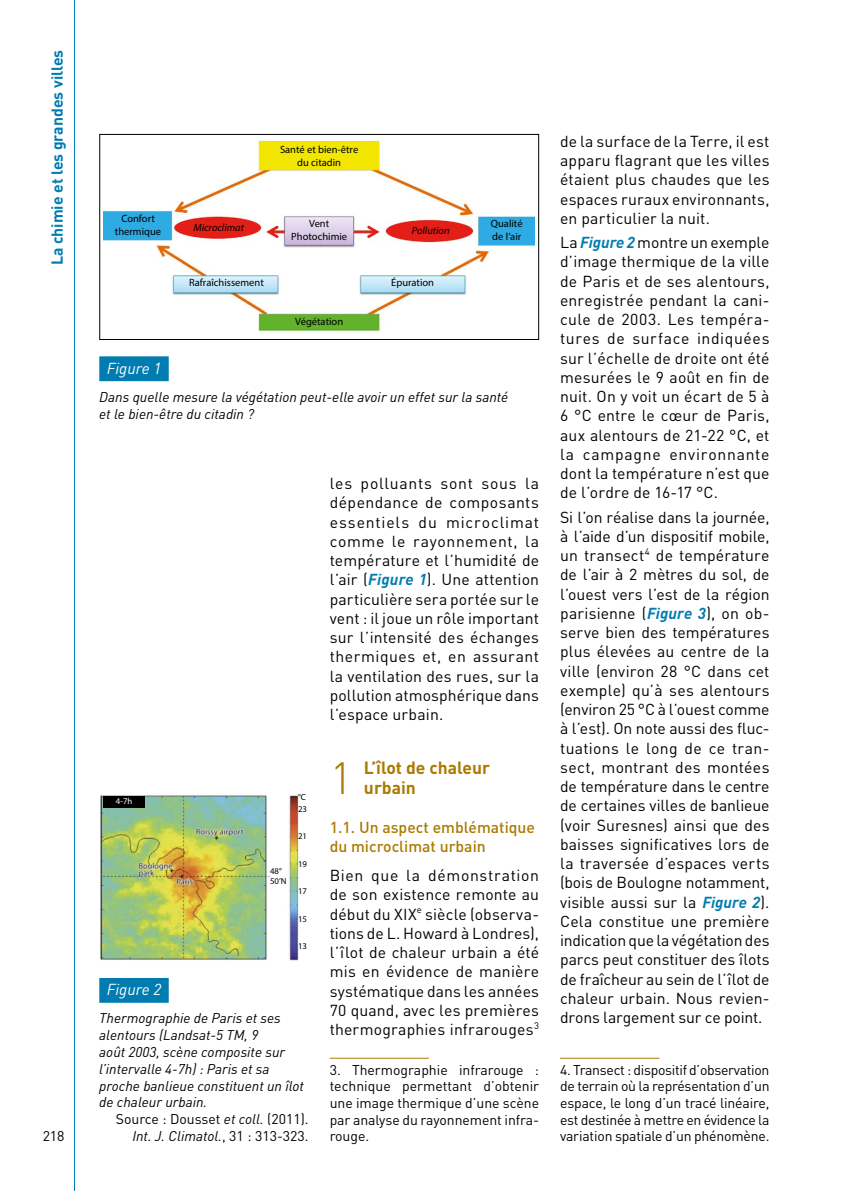
<style>
.page{position:relative;width:844px;height:1191px;background:#fff}
.page>*{position:absolute;margin:0;border:0;box-sizing:border-box;transform-origin:0 0}
.t1{font:300 44.45px "DIN";color:#aa7b00}
.t2{font:700 17.5px/19.2px "DIN";color:#aa7b00}
.t3{font:15.75px/19.2px "DIN";letter-spacing:.01em;color:#000;text-align:justify}
.t4{font:500 15.75px/19.2px "DIN";color:#aa7b00}
.t5{font:700 15.75px "DIN";color:#007cb0}
.t6{font:italic 15.75px "DIN";color:#fff}
.t7{font:14px/16.6px "DIN";letter-spacing:-.005em;color:#000;text-align:justify}
.t8{font:italic 14px/16.8px "DIN";color:#000}
.t9{font:10.5px/13.1px "Myriad Pro";color:#000;text-align:center}
.t10{font:italic 10.5px "Myriad Pro";color:#000}
.t11{font:8.75px/10.5px "Myriad Pro";color:#000}
.t12{font:8.75px "Myriad Pro";color:#fff}
.s1{font-style:italic}
.s2{font-weight:700;font-style:italic;color:#007cb0}
</style>
<div class="page">
<svg style="left:74px;top:0;width:1px;height:1191px"></svg>
<hr style="left:560px;top:1057px;width:99px;height:1px;background:#aa7b00">
<hr style="left:329px;top:1057px;width:100px;height:1px;background:#aa7b00">
<div style="left:99px;top:356px;width:70px;height:25px;background:#007cb0"></div>
<img style="left:104px;top:141px;width:430px;height:190px">
<div style="left:99px;top:134px;width:440px;height:206px;border:1px solid #000"></div>
<div style="left:99px;top:978px;width:70px;height:24px;background:#007cb0"></div>
<img style="left:100px;top:795px;width:199px;height:166px">
<div style="left:103px;top:796px;width:42px;height:11px;background:#000"></div>
<p class="t5" style="left:47px;top:265px;width:217px;rotate:-90deg">La chimie et les grandes villes</p>
<p class="t7" style="left:43px;top:1127px;width:23px">218</p>
<p class="t9" style="left:280px;top:142px;width:80px">Santé et bien-être du citadin</p>
<p class="t9" style="left:115px;top:211px;width:48px">Confort thermique</p>
<p class="t9" style="left:491px;top:217px;width:33px;text-align:left">Qualité de l’air</p>
<p class="t9" style="left:391px;top:276px;width:44px">Épuration</p>
<p class="t9" style="left:295px;top:315px;width:49px">Végétation</p>
<p class="t9" style="left:291px;top:217px;width:57px">Vent<br>Photochimie</p>
<p class="t10" style="left:193px;top:221px;width:52px">Microclimat</p>
<p class="t10" style="left:412px;top:224px;width:39px">Pollution</p>
<p class="t9" style="left:189px;top:276px;width:76px">Rafraîchissement</p>
<p class="t6" style="left:107px;top:358px;width:56px">Figure 1</p>
<p class="t8" style="left:99px;top:388px;width:410px">Dans quelle mesure la végétation peut-elle avoir un effet sur la santé et le bien-être du citadin ?</p>
<p class="t12" style="left:116px;top:796px;width:18px">4-7h</p>
<p class="t11" style="left:270px;top:865px;width:18px">48°<br>50’N</p>
<p class="t11" style="left:298px;top:791px;width:10px;line-height:11.4px">°C<br>23</p>
<p class="t11" style="left:298px;top:831px;width:10px">21</p>
<p class="t11" style="left:298px;top:858px;width:10px">19</p>
<p class="t11" style="left:298px;top:885px;width:10px">17</p>
<p class="t11" style="left:298px;top:913px;width:10px">15</p>
<p class="t11" style="left:298px;top:941px;width:10px">13</p>
<p class="t6" style="left:107px;top:979px;width:56px">Figure 2</p>
<p class="t8" style="left:99px;top:1009px;width:206px">Thermographie de Paris et ses alentours (Landsat-5 TM, 9<br>août 2003, scène composite sur l’intervalle 4-7h) : Paris et sa proche banlieue constituent un îlot de chaleur urbain.</p>
<p class="t7" style="left:116px;top:1110px;width:194px;text-align:right">Source : Dousset <span class="s1">et coll.</span> (2011).<br><span class="s1">Int. J. Climatol.</span>, 31 : 313-323.</p>
<p class="t3" style="left:329px;top:473px;width:211px">les polluants sont sous la dépendance de composants essentiels du microclimat comme le rayonnement, la température et l’humidité de l’air (<span class="s2">Figure 1</span>). Une attention particulière sera portée sur le vent : il joue un rôle important sur l’intensité des échanges thermiques et, en assurant la ventilation des rues, sur la pollution atmosphérique dans l’espace urbain.</p>
<h1 class="t1" style="left:329px;top:750px;width:24px">1</h1>
<p class="t2" style="left:364px;top:757px;width:128px">L’îlot de chaleur urbain</p>
<p class="t4" style="left:329px;top:817px;width:207px">1.1. Un aspect emblématique du microclimat urbain</p>
<p class="t3" style="left:329px;top:865px;width:211px">Bien que la démonstration de son existence remonte au début du XIX<sup>e</sup> siècle (observa&shy;tions de L. Howard à Londres), l’îlot de chaleur urbain a été mis en évidence de manière systématique dans les années 70 quand, avec les premières thermographies infrarouges<sup>3</sup></p>
<p class="t7" style="left:329px;top:1061px;width:211px;text-align:left">3. Thermographie infrarouge : technique permettant d’obtenir une image thermique d’une scène par analyse du rayonnement infra&shy;rouge.</p>
<p class="t3" style="left:560px;top:131px;width:211px">de la surface de la Terre, il est apparu flagrant que les villes étaient plus chaudes que les espaces ruraux environnants, en particulier la nuit.</p>
<p class="t3" style="left:560px;top:232px;width:211px">La <span class="s2">Figure 2</span> montre un exemple d’image thermique de la ville de Paris et de ses alentours, enregistrée pendant la cani&shy;cule de 2003. Les tempéra&shy;tures de surface indiquées sur l’échelle de droite ont été mesurées le 9 août en fin de nuit. On y voit un écart de 5 à 6 °C entre le cœur de Paris, aux alentours de 21-22 °C, et la campagne environnante dont la température n’est que de l’ordre de 16-17 °C.</p>
<p class="t3" style="left:560px;top:507px;width:211px">Si l’on réalise dans la journée, à l’aide d’un dispositif mobile, un transect<sup>4</sup> de température de l’air à 2 mètres du sol, de l’ouest vers l’est de la région parisienne (<span class="s2">Figure 3</span>), on ob&shy;serve bien des températures plus élevées au centre de la ville (environ 28 °C dans cet exemple) qu’à ses alentours (environ 25 °C à l’ouest comme à l’est). On note aussi des fluc&shy;tuations le long de ce tran&shy;sect, montrant des montées de température dans le centre de certaines villes de banlieue (voir Suresnes) ainsi que des baisses significatives lors de la traversée d’espaces verts (bois de Boulogne notamment, visible aussi sur la <span class="s2">Figure 2</span>).<br>Cela constitue une première indication que la végétation des parcs peut constituer des îlots de fraîcheur au sein de l’îlot de chaleur urbain. Nous revien&shy;drons largement sur ce point.</p>
<p class="t7" style="left:560px;top:1061px;width:211px">4. Transect : dispositif d’observation de terrain où la représentation d’un espace, le long d’un tracé linéaire, est destinée à mettre en évidence la variation spatiale d’un phénomène.</p>
</div>
